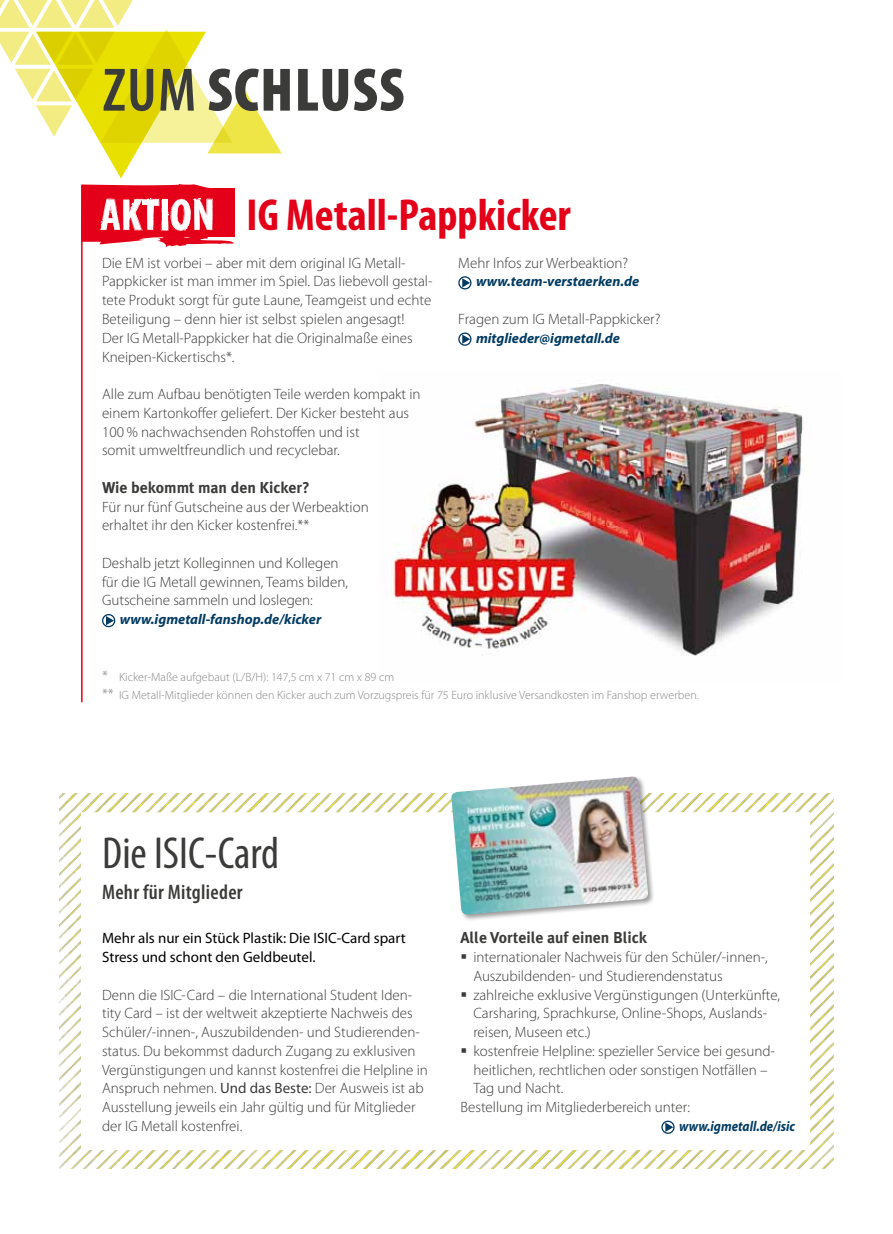
<style>
.page{position:relative;width:893px;height:1234px;background:#fff}
.page>*{position:absolute;margin:0;border:0;box-sizing:border-box;transform-origin:0 0}
.t1{font:900 condensed 61.8px "Myriad Pro";color:#3b3b3a}
.t2{font:700 condensed 45px "Myriad Pro";color:#e30018}
.t3{font:condensed 45px "Myriad Pro";color:#3b3b3a}
.t4{font:600 condensed 21px "Myriad Pro";letter-spacing:.015em;color:#3b3b3a}
.t5{font:700 15.75px "Meta Plus";color:#3b3b3a}
.t6{font:300 15px/18.8px "Myriad Pro";color:#3b3b3a}
.t7{font:15px/18.8px "Myriad Pro";color:#000}
.t8{font:italic 700 14.25px "Myriad Pro";color:#033b63}
.t9{font:italic 700 14.25px "Myriad Pro";color:#033b63;scale:.9 1}
.t10{font:300 12px/18.8px "Myriad Pro";color:#878786}
.s1{font-weight:600}
.s2{font-size:15px}
.s3{font-weight:400}
</style>
<div class="page">
<svg style="left:0;top:0;width:282px;height:178px"></svg>
<img style="left:60px;top:793px;width:773px;height:375px">
<div style="left:81px;top:812px;width:729px;height:337px;background:#fff"></div>
<div style="left:450px;top:774px;width:206px;height:147px;background:#000;opacity:.4"></div>
<img style="left:451px;top:776px;width:197px;height:138px">
<svg style="left:661px;top:1120px;width:14px;height:13px"></svg>
<svg style="left:81px;top:184px;width:153px;height:63px"></svg>
<img style="left:394px;top:384px;width:409px;height:272px">
<svg style="left:102px;top:614px;width:13px;height:13px"></svg>
<svg style="left:458px;top:276px;width:13px;height:13px"></svg>
<svg style="left:458px;top:332px;width:13px;height:14px"></svg>
<hr style="left:81px;top:185px;width:2px;height:516px;background:#e30018">
<h1 class="t1" style="left:103px;top:56px;width:161px"><span class="s1">Zum</span> SCHLUSS</h1>
<h2 class="t2" style="left:247px;top:187px;width:326px">IG Metall-Pappkicker</h2>
<p class="t6" style="left:102px;top:253px;width:332px">Die EM ist vorbei – aber mit dem original IG Metall-Pappkicker ist man immer im Spiel. Das liebevoll gestal&shy;tete Produkt sorgt für gute Laune, Teamgeist und echte Beteiligung – denn hier ist selbst spielen angesagt!<br>Der IG Metall-Pappkicker hat die Originalmaße eines Kneipen-Kickertischs*.</p>
<p class="t6" style="left:102px;top:385px;width:320px">Alle zum Aufbau benötigten Teile werden kompakt in einem Kartonkoffer geliefert. Der Kicker besteht aus 100 % nachwachsenden Rohstoffen und ist<br>somit umweltfreundlich und recyclebar.</p>
<p class="t5" style="left:102px;top:478px;width:209px">Wie bekommt man den Kicker?</p>
<p class="t6" style="left:102px;top:497px;width:268px">Für nur fünf Gutscheine aus der Werbeaktion erhaltet ihr den Kicker kostenfrei.**</p>
<p class="t6" style="left:102px;top:553px;width:247px">Deshalb jetzt Kolleginnen und Kollegen für die IG Metall gewinnen, Teams bilden,<br>Gutscheine sammeln und loslegen:</p>
<p class="t8" style="left:120px;top:610px;width:203px">www.igmetall-fanshop.de/kicker</p>
<p class="t6" style="left:458px;top:253px;width:171px">Mehr Infos zur Werbeaktion?</p>
<p class="t8" style="left:476px;top:272px;width:165px">www.team-verstaerken.de</p>
<p class="t6" style="left:458px;top:310px;width:204px">Fragen zum IG Metall-Pappkicker?</p>
<p class="t8" style="left:476px;top:328px;width:145px">mitglieder@igmetall.de</p>
<p class="t10" style="left:102px;top:667px;width:598px"><span class="s2">*</span> Kicker-Maße aufgebaut (L/B/H): 147,5 cm x 71 cm x 89 cm<br><span class="s2">**</span> IG Metall-Mitglieder können den Kicker auch zum Vorzugspreis für 75 Euro inklusive Versandkosten im Fanshop erwerben.</p>
<h2 class="t3" style="left:102px;top:825px;width:178px">Die ISIC-Card</h2>
<h3 class="t4" style="left:102px;top:880px;width:142px">Mehr für Mitglieder</h3>
<p class="t7" style="left:102px;top:928px;width:305px">Mehr als nur ein Stück Plastik: Die ISIC-Card spart<br>Stress und schont den Geldbeutel.</p>
<p class="t6" style="left:102px;top:985px;width:327px">Denn die ISIC-Card – die International Student Iden&shy;tity Card – ist der weltweit akzeptierte Nachweis des Schüler/-innen-, Auszubildenden- und Studierenden&shy;status. Du bekommst dadurch Zugang zu exklusiven Vergünstigungen und kannst kostenfrei die Helpline in Anspruch nehmen. <span class="s3">Und das Beste:</span> Der Ausweis ist ab Ausstellung jeweils ein Jahr gültig und für Mitglieder der IG Metall kostenfrei.</p>
<p class="t5" style="left:461px;top:928px;width:188px">Alle Vorteile auf einen Blick</p>
<p class="t6" style="left:473px;top:947px;width:296px">internationaler Nachweis für den Schüler/-innen-,</p>
<p class="t6" style="left:473px;top:966px;width:251px">Auszubildenden- und Studierendenstatus</p>
<p class="t6" style="left:473px;top:985px;width:308px">zahlreiche exklusive Vergünstigungen (Unterkünfte,</p>
<p class="t6" style="left:473px;top:1003px;width:295px">Carsharing, Sprachkurse, Online-Shops, Auslands-</p>
<p class="t6" style="left:473px;top:1022px;width:119px">reisen, Museen etc.)</p>
<p class="t6" style="left:473px;top:1041px;width:303px">kostenfreie Helpline: spezieller Service bei gesund-</p>
<p class="t6" style="left:473px;top:1060px;width:296px">heitlichen, rechtlichen oder sonstigen Notfällen –</p>
<p class="t6" style="left:473px;top:1078px;width:92px">Tag und Nacht.</p>
<p class="t6" style="left:461px;top:1097px;width:231px">Bestellung im Mitgliederbereich unter:</p>
<p class="t9" style="left:679px;top:1116px;width:130px">www.igmetall.de/isic</p>
</div>
